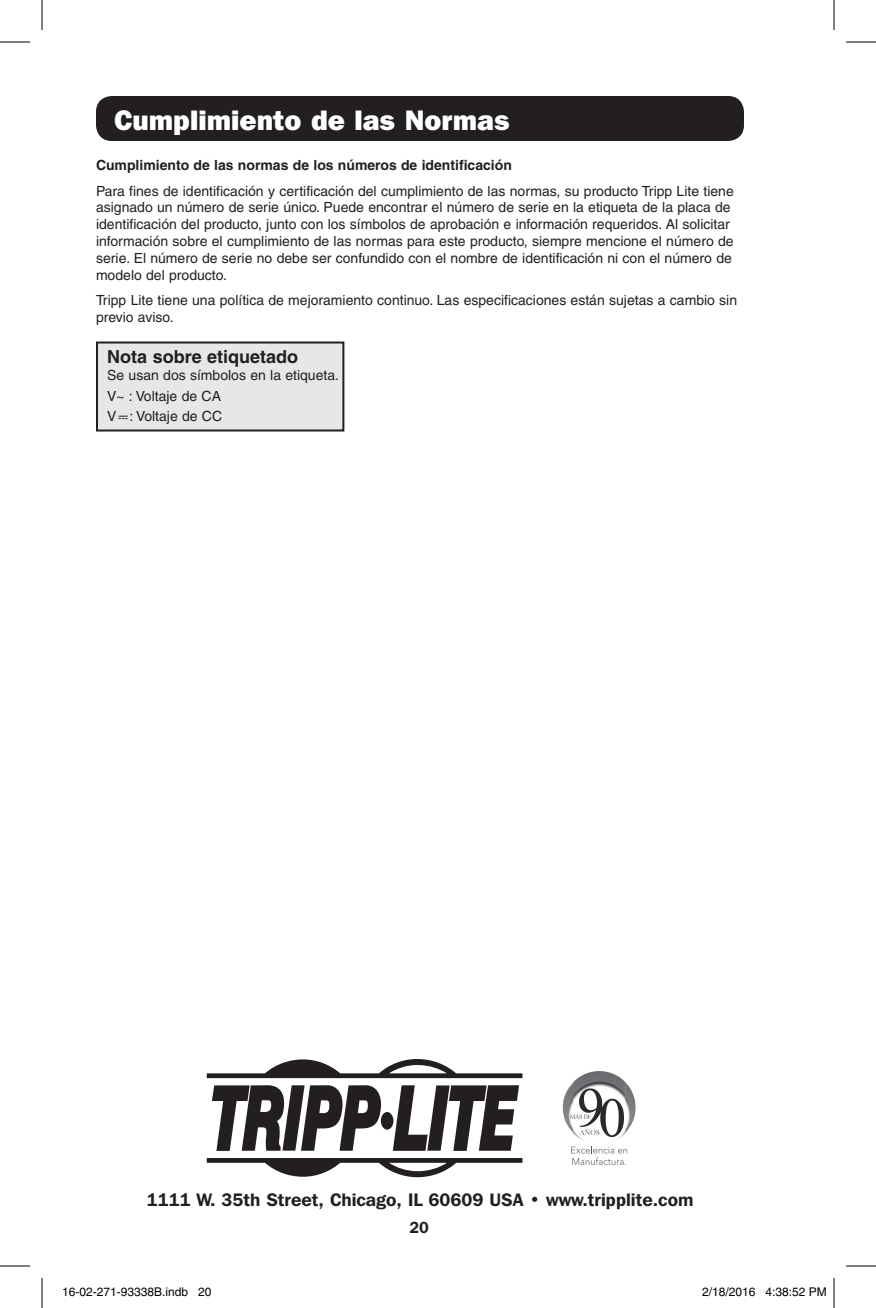
<style>
.page{position:relative;width:876px;height:1308px;background:#fff}
.page>*{position:absolute;margin:0;border:0;box-sizing:border-box;transform-origin:0 0}
.Chapters{font:800 28px "Franklin Gothic IT Cby BT";color:#fff}
.t1{font:600 18px "Franklin Gothic IT Cby BT";color:#231f20}
.t2{font:700 18px "Helvetica";color:#231f20}
.t3{font:600 16px "Franklin Gothic IT Cby BT";color:#231f20}
.FCC_notice_text{font:14px/16.8px "Helvetica";color:#231f20}
.FCC_notice_text-2{font:700 14px "Helvetica";color:#231f20}
.t4{font:12px "Helvetica";color:#000}
</style>
<div class="page">
<div style="left:97px;top:343px;width:246px;height:88px;background:#e6e7e9"></div>
<div style="left:96px;top:342px;width:248px;height:90px;border:2px solid #231f20"></div>
<svg style="left:119px;top:416px;width:9px;height:3px"></svg>
<div style="left:96px;top:96px;width:648px;height:45px;background:#231f20;border-radius:16px"></div>
<div style="left:381px;top:1112px;width:12px;height:18px;background:#231f20;border-radius:50%"></div>
<svg style="left:212px;top:1085px;width:170px;height:66px"></svg>
<svg style="left:393px;top:1085px;width:126px;height:66px"></svg>
<svg style="left:207px;top:1059px;width:315px;height:19px"></svg>
<svg style="left:207px;top:1158px;width:315px;height:19px"></svg>
<img style="left:573px;top:1071px;width:24px;height:68px">
<img style="left:563px;top:1083px;width:10px;height:45px">
<img style="left:625px;top:1087px;width:11px;height:46px">
<svg style="left:571px;top:1146px;width:56px;height:19px"></svg>
<svg style="left:570px;top:1113px;width:21px;height:6px"></svg>
<hr style="left:0;top:42px;width:30px;height:1px;background:#000">
<hr style="left:846px;top:42px;width:30px;height:1px;background:#000">
<hr style="left:0;top:1266px;width:30px;height:1px;background:#000">
<hr style="left:846px;top:1266px;width:30px;height:1px;background:#000">
<hr style="left:42px;top:0;width:1px;height:30px;background:#000">
<hr style="left:42px;top:1278px;width:1px;height:30px;background:#000">
<hr style="left:834px;top:0;width:1px;height:30px;background:#000">
<hr style="left:834px;top:1278px;width:1px;height:30px;background:#000">
<div style="left:205px;top:1287px;width:6px;height:10px;border:1px solid #fff;border-radius:50%"></div>
<p class="Chapters" style="left:114px;top:102px;width:397px">Cumplimiento de las Normas</p>
<p class="FCC_notice_text-2" style="left:96px;top:156px;width:417px">Cumplimiento de las normas de los números de identificación</p>
<p class="FCC_notice_text" style="left:96px;top:182px;width:639px">Para fines de identificación y certificación del cumplimiento de las normas, su producto Tripp Lite tiene asignado un número de serie único. Puede encontrar el número de serie en la etiqueta de la placa de identificación del producto, junto con los símbolos de aprobación e información requeridos. Al solicitar información sobre el cumplimiento de las normas para este producto, siempre mencione el número de serie. El número de serie no debe ser confundido con el nombre de identificación ni con el número de modelo del producto.</p>
<p class="FCC_notice_text" style="left:96px;top:292px;width:643px">Tripp Lite tiene una política de mejoramiento continuo. Las especificaciones están sujetas a cambio sin previo aviso.</p>
<p class="t2" style="left:107px;top:346px;width:193px">Nota sobre etiquetado</p>
<p class="FCC_notice_text" style="left:107px;top:367px;width:233px">Se usan dos símbolos en la etiqueta.</p>
<p class="FCC_notice_text" style="left:107px;top:387px;width:115px">V~ : Voltaje de CA</p>
<p class="FCC_notice_text" style="left:107px;top:408px;width:116px">V : Voltaje de CC</p>
<p class="t1" style="left:147px;top:1189px;width:548px">1111 W. 35th Street, Chicago, IL 60609 USA • www.tripplite.com</p>
<p class="t3" style="left:410px;top:1218px;width:21px">20</p>
<p class="t4" style="left:62px;top:1285px;width:151px">16-02-271-93338B.indb 20</p>
<p class="t4" style="left:702px;top:1285px;width:126px">2/18/2016 4:38:52 PM</p>
</div>
